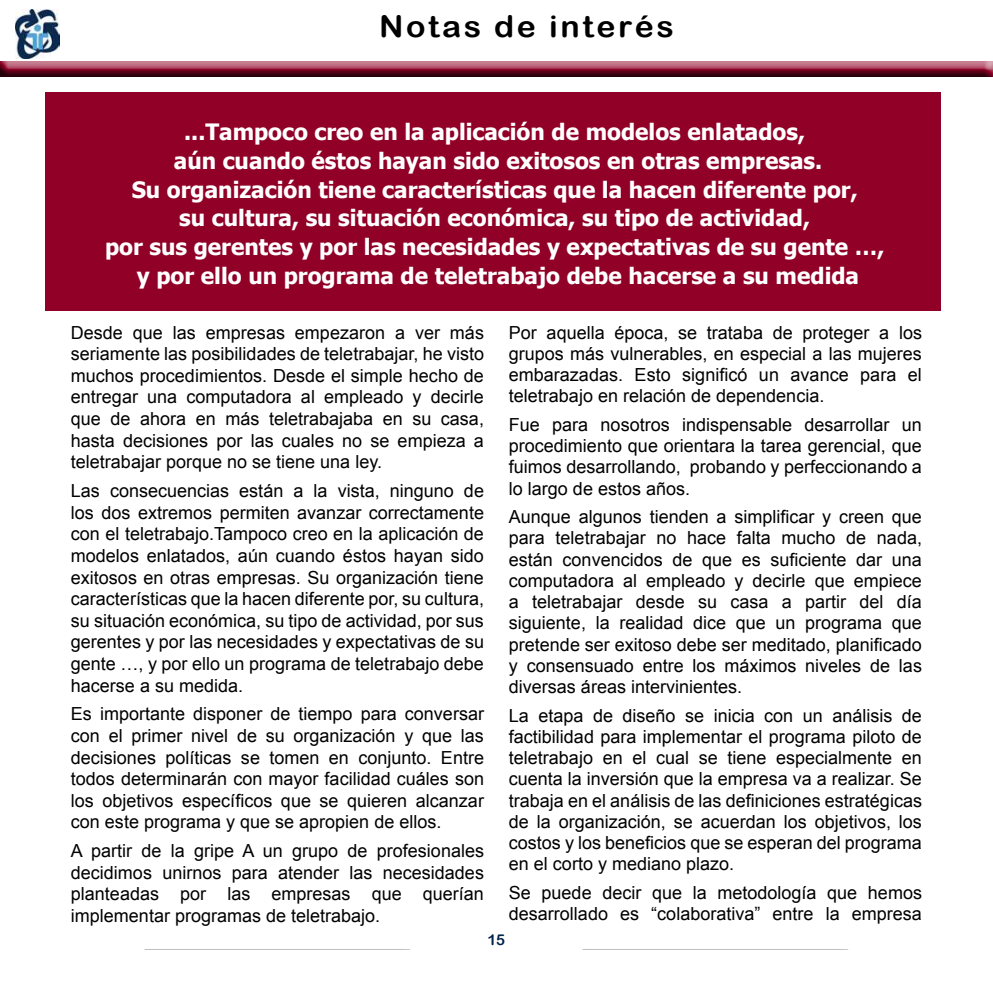
<style>
.page{position:relative;width:993px;height:993px;background:#fff}
.page>*{position:absolute;margin:0;border:0;box-sizing:border-box;transform-origin:0 0}
.t1{font:30px "Arial Rounded MT Bold";letter-spacing:.08em;color:#000;scale:1.07 1}
.t2{font:700 22.5px/28.8px "Tahoma";color:#fff;text-align:center}
.t3{font:18px/21.6px "Arial";color:#000;text-align:justify}
.t4{font:15px "Arial Rounded MT Bold";color:#00214b}
</style>
<div class="page">
<img style="left:15px;top:9px;width:45px;height:50px">
<hr style="left:144px;top:946px;width:266px;height:4px;background:#000;opacity:.75">
<hr style="left:581px;top:946px;width:266px;height:4px;background:#000;opacity:.75">
<div style="left:0;top:60px;width:992px;height:18px;background:#000;opacity:.75"></div>
<div style="left:45px;top:92px;width:895px;height:218px;background:#900027"></div>
<h1 class="t1" style="left:379px;top:9px;width:277px">Notas de interés</h1>
<p class="t2" style="left:105px;top:116px;width:780px">...Tampoco creo en la aplicación de modelos enlatados,<br>aún cuando éstos hayan sido exitosos en otras empresas.<br>Su organización tiene características que la hacen diferente por,<br>su cultura, su situación económica, su tipo de actividad,<br>por sus gerentes y por las necesidades y expectativas de su gente …, y por ello un programa de teletrabajo debe hacerse a su medida</p>
<p class="t3" style="left:508px;top:322px;width:414px;line-height:21.2px">Por aquella época, se trataba de proteger a los grupos más vulnerables, en especial a las mujeres embarazadas. Esto significó un avance para el teletrabajo en relación de dependencia.</p>
<p class="t3" style="left:508px;top:414px;width:414px;line-height:21.2px">Fue para nosotros indispensable desarrollar un procedimiento que orientara la tarea gerencial, que fuimos desarrollando, probando y perfeccionando a lo largo de estos años.</p>
<p class="t3" style="left:508px;top:506px;width:414px;line-height:21.2px">Aunque algunos tienden a simplificar y creen que para teletrabajar no hace falta mucho de nada, están convencidos de que es suficiente dar una computadora al empleado y decirle que empiece a teletrabajar desde su casa a partir del día siguiente, la realidad dice que un programa que pretende ser exitoso debe ser meditado, planificado y consensuado entre los máximos niveles de las diversas áreas intervinientes.</p>
<p class="t3" style="left:508px;top:704px;width:414px;line-height:21.2px">La etapa de diseño se inicia con un análisis de factibilidad para implementar el programa piloto de teletrabajo en el cual se tiene especialmente en cuenta la inversión que la empresa va a realizar. Se trabaja en el análisis de las definiciones estratégicas de la organización, se acuerdan los objetivos, los costos y los beneficios que se esperan del programa en el corto y mediano plazo.</p>
<p class="t3" style="left:508px;top:881px;width:414px">Se puede decir que la metodología que hemos desarrollado es “colaborativa” entre la empresa</p>
<p class="t3" style="left:71px;top:321px;width:414px">Desde que las empresas empezaron a ver más seriamente las posibilidades de teletrabajar, he visto muchos procedimientos. Desde el simple hecho de entregar una computadora al empleado y decirle que de ahora en más teletrabajaba en su casa, hasta decisiones por las cuales no se empieza a teletrabajar porque no se tiene una ley.</p>
<p class="t3" style="left:71px;top:480px;width:414px">Las consecuencias están a la vista, ninguno de los dos extremos permiten avanzar correctamente con el teletrabajo.Tampoco creo en la aplicación de modelos enlatados, aún cuando éstos hayan sido exitosos en otras empresas. Su organización tiene características que la hacen diferente por, su cultura, su situación económica, su tipo de actividad, por sus gerentes y por las necesidades y expectativas de su gente …, y por ello un programa de teletrabajo debe hacerse a su medida.</p>
<p class="t3" style="left:71px;top:703px;width:414px">Es importante disponer de tiempo para conversar con el primer nivel de su organización y que las decisiones políticas se tomen en conjunto. Entre todos determinarán con mayor facilidad cuáles son los objetivos específicos que se quieren alcanzar con este programa y que se apropien de ellos.</p>
<p class="t3" style="left:71px;top:839px;width:414px">A partir de la gripe A un grupo de profesionales decidimos unirnos para atender las necesidades planteadas por las empresas que querían implementar programas de teletrabajo.</p>
<p class="t4" style="left:487px;top:930px;width:19px">15</p>
</div>
